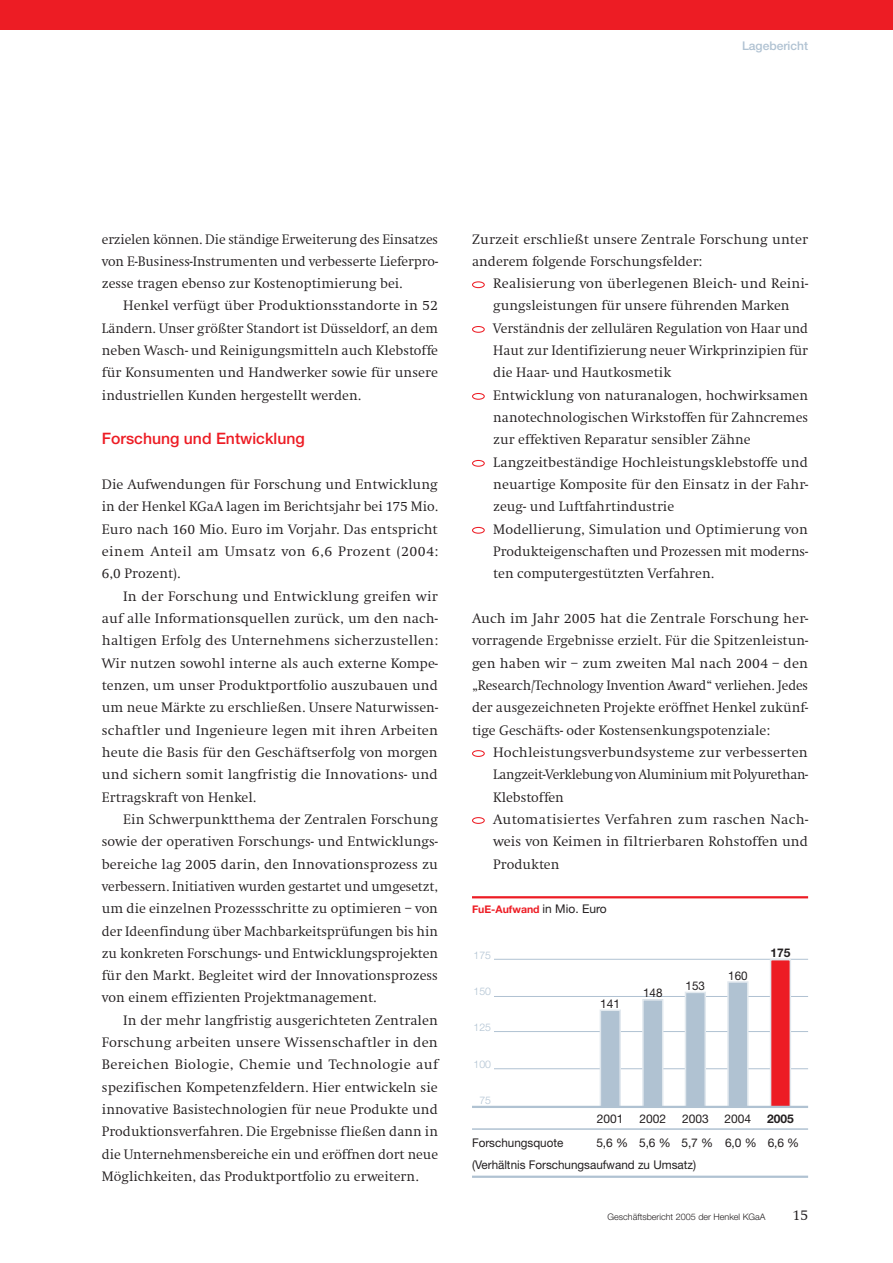
<style>
.page{position:relative;width:893px;height:1263px;background:#fff}
.page>*{position:absolute;margin:0;border:0;box-sizing:border-box;transform-origin:0 0}
.t1{font:500 15.75px "Helvetica Neue";color:#ed1c24}
.t2{font:300 15px "Swift EF";color:#231f20}
.t3{font:300 14.25px/22.4px "Swift EF";color:#231f20;text-align:justify}
.t4{font:12px/21.3px "Helvetica Neue";color:#231f20}
.t5{font:500 12px "Helvetica Neue";color:#b0c2d2}
.t6{font:700 12px "Helvetica Neue";color:#231f20}
.t7{font:700 10.5px "Helvetica Neue";color:#ed1c24}
.t8{font:300 10.5px "Helvetica Neue";color:#b0c2d2}
.t9{font:300 9px "Helvetica Neue";color:#231f20}
.s1{font-weight:400;font-size:12px;color:#231f20}
</style>
<div class="page">
<div style="left:0;top:0;width:892px;height:30px;background:#ed1c24"></div>
<div style="left:472px;top:281px;width:13px;height:7px;border:1px solid #ed1c24;border-radius:50%"></div>
<div style="left:472px;top:326px;width:13px;height:7px;border:1px solid #ed1c24;border-radius:50%"></div>
<div style="left:472px;top:393px;width:13px;height:7px;border:1px solid #ed1c24;border-radius:50%"></div>
<div style="left:472px;top:460px;width:13px;height:7px;border:1px solid #ed1c24;border-radius:50%"></div>
<div style="left:472px;top:527px;width:13px;height:7px;border:1px solid #ed1c24;border-radius:50%"></div>
<div style="left:472px;top:750px;width:13px;height:7px;border:1px solid #ed1c24;border-radius:50%"></div>
<div style="left:472px;top:817px;width:13px;height:7px;border:1px solid #ed1c24;border-radius:50%"></div>
<hr style="left:472px;top:1176px;width:336px;height:2px;background:#b0c2d2">
<hr style="left:482px;top:996px;width:326px;height:1px;background:#b0c2d2">
<hr style="left:482px;top:1031px;width:326px;height:1px;background:#b0c2d2">
<hr style="left:482px;top:1068px;width:326px;height:1px;background:#b0c2d2">
<hr style="left:482px;top:959px;width:326px;height:1px;background:#b0c2d2">
<div style="left:472px;top:898px;width:21px;height:206px;background:#fff"></div>
<div style="left:728px;top:982px;width:19px;height:125px;background:#b0c2d2"></div>
<div style="left:727px;top:981px;width:21px;height:127px;border:2px solid #e1e8ee"></div>
<div style="left:685px;top:992px;width:20px;height:115px;background:#b0c2d2"></div>
<div style="left:684px;top:992px;width:22px;height:116px;border:2px solid #e1e8ee"></div>
<div style="left:643px;top:1000px;width:19px;height:107px;background:#b0c2d2"></div>
<div style="left:642px;top:999px;width:21px;height:109px;border:2px solid #e1e8ee"></div>
<div style="left:600px;top:1010px;width:20px;height:97px;background:#b0c2d2"></div>
<div style="left:599px;top:1010px;width:22px;height:98px;border:2px solid #e1e8ee"></div>
<hr style="left:472px;top:896px;width:336px;height:2px;background:#ed1c24">
<hr style="left:472px;top:1128px;width:336px;height:2px;background:#b0c2d2">
<div style="left:770px;top:960px;width:20px;height:147px;background:#ed1c24"></div>
<div style="left:769px;top:959px;width:22px;height:149px;border:2px solid #e1e8ee"></div>
<hr style="left:472px;top:1106px;width:336px;height:2px;background:#b0c2d2">
<p class="t5" style="left:742px;top:41px;width:68px">Lagebericht</p>
<p class="t3" style="left:102px;top:229px;width:337px">erzielen können. Die ständige Erweiterung des Einsatzes von E-Business-Instrumenten und verbesserte Lieferpro&shy;zesse tragen ebenso zur Kostenoptimierung bei.</p>
<p class="t3" style="left:102px;top:296px;width:337px;text-indent:21px">Henkel verfügt über Produktionsstandorte in 52<br>Ländern. Unser größter Standort ist Düsseldorf, an dem neben Wasch- und Reinigungsmitteln auch Klebstoffe für Konsumenten und Handwerker sowie für unsere industriellen Kunden hergestellt werden.</p>
<p class="t1" style="left:102px;top:433px;width:204px">Forschung und Entwicklung</p>
<p class="t3" style="left:102px;top:474px;width:337px">Die Aufwendungen für Forschung und Entwicklung in der Henkel KGaA lagen im Berichtsjahr bei 175 Mio.<br>Euro nach 160 Mio. Euro im Vorjahr. Das entspricht einem Anteil am Umsatz von 6,6 Prozent (2004:<br>6,0 Prozent).</p>
<p class="t3" style="left:102px;top:586px;width:337px;text-indent:21px">In der Forschung und Entwicklung greifen wir auf alle Informationsquellen zurück, um den nach&shy;haltigen Erfolg des Unternehmens sicherzustellen:<br>Wir nutzen sowohl interne als auch externe Kompe&shy;tenzen, um unser Produktportfolio auszubauen und um neue Märkte zu erschließen. Unsere Naturwissen&shy;schaftler und Ingenieure legen mit ihren Arbeiten heute die Basis für den Geschäftserfolg von morgen und sichern somit langfristig die Innovations- und Ertragskraft von Henkel.</p>
<p class="t3" style="left:102px;top:809px;width:337px;text-indent:21px">Ein Schwerpunktthema der Zentralen Forschung sowie der operativen Forschungs- und Entwicklungs&shy;bereiche lag 2005 darin, den Innovationsprozess zu verbessern. Initiativen wurden gestartet und umgesetzt, um die einzelnen Prozessschritte zu optimieren – von der Ideenfindung über Machbarkeitsprüfungen bis hin zu konkreten Forschungs- und Entwicklungsprojekten für den Markt. Begleitet wird der Innovationsprozess von einem effizienten Projektmanagement.</p>
<p class="t3" style="left:102px;top:1010px;width:337px;text-indent:21px">In der mehr langfristig ausgerichteten Zentralen Forschung arbeiten unsere Wissenschaftler in den Bereichen Biologie, Chemie und Technologie auf spezifischen Kompetenzfeldern. Hier entwickeln sie innovative Basistechnologien für neue Produkte und Produktionsverfahren. Die Ergebnisse fließen dann in die Unternehmensbereiche ein und eröffnen dort neue Mög lichkeiten, das Produktportfolio zu erweitern.</p>
<p class="t3" style="left:472px;top:229px;width:337px">Zurzeit erschließt unsere Zentrale Forschung unter anderem folgende Forschungsfelder:</p>
<p class="t3" style="left:493px;top:274px;width:316px;text-align:left">Realisierung von überlegenen Bleich- und Reini&shy;gungsleistungen für unsere führenden Marken Verständnis der zellulären Regulation von Haar und Haut zur Identifizierung neuer Wirkprinzipien für die Haar- und Hautkosmetik<br>Entwicklung von naturanalogen, hochwirksamen nanotechnologischen Wirkstoffen für Zahncremes zur effektiven Reparatur sensibler Zähne Langzeitbeständige Hochleistungsklebstoffe und neuartige Komposite für den Einsatz in der Fahr&shy;zeug- und Luftfahrtindustrie<br>Modellierung, Simulation und Optimierung von Produkteigenschaften und Prozessen mit moderns&shy;ten computergestützten Verfahren.</p>
<p class="t3" style="left:472px;top:608px;width:337px">Auch im Jahr 2005 hat die Zentrale Forschung her&shy;vorragende Ergebnisse erzielt. Für die Spitzenleistun&shy;gen haben wir – zum zweiten Mal nach 2004 – den „Research/Technology Invention Award“ verliehen. Jedes der ausgezeichneten Projekte eröffnet Henkel zukünf&shy;tige Geschäfts- oder Kostensenkungspotenziale:</p>
<p class="t3" style="left:493px;top:742px;width:316px;text-align:left">Hochleistungsverbundsysteme zur verbesserten Langzeit-Verklebung von Aluminium mit Polyurethan-Klebstoffen<br>Automatisiertes Verfahren zum raschen Nach&shy;weis von Keimen in filtrierbaren Rohstoffen und Produkten</p>
<p class="t7" style="left:472px;top:906px;width:136px">FuE-Aufwand <span class="s1">in Mio. Euro</span></p>
<p class="t8" style="left:473px;top:952px;width:19px">175</p>
<p class="t8" style="left:473px;top:988px;width:19px">150</p>
<p class="t8" style="left:473px;top:1024px;width:19px">125</p>
<p class="t8" style="left:473px;top:1060px;width:19px">100</p>
<p class="t8" style="left:479px;top:1096px;width:13px">75</p>
<p class="t4" style="left:600px;top:994px;width:22px">141</p>
<p class="t4" style="left:643px;top:984px;width:21px">148</p>
<p class="t4" style="left:685px;top:976px;width:21px">153</p>
<p class="t4" style="left:728px;top:966px;width:21px">160</p>
<p class="t6" style="left:770px;top:949px;width:22px">175</p>
<p class="t4" style="left:597px;top:1109px;width:28px">2001</p>
<p class="t4" style="left:639px;top:1109px;width:28px">2002</p>
<p class="t4" style="left:682px;top:1109px;width:28px">2003</p>
<p class="t4" style="left:724px;top:1109px;width:28px">2004</p>
<p class="t6" style="left:767px;top:1114px;width:28px">2005</p>
<p class="t4" style="left:472px;top:1134px;width:329px;text-indent:124px">5,6 % 5,6 % 5,7 % 6,0 % 6,6 % (Verhältnis Forschungsaufwand zu Umsatz)</p>
<p class="t4" style="left:472px;top:1134px;width:93px">Forschungsquote</p>
<p class="t9" style="left:607px;top:1214px;width:159px">Geschäftsbericht 2005 der Henkel KGaA</p>
<p class="t2" style="left:792px;top:1210px;width:17px">15</p>
</div>
